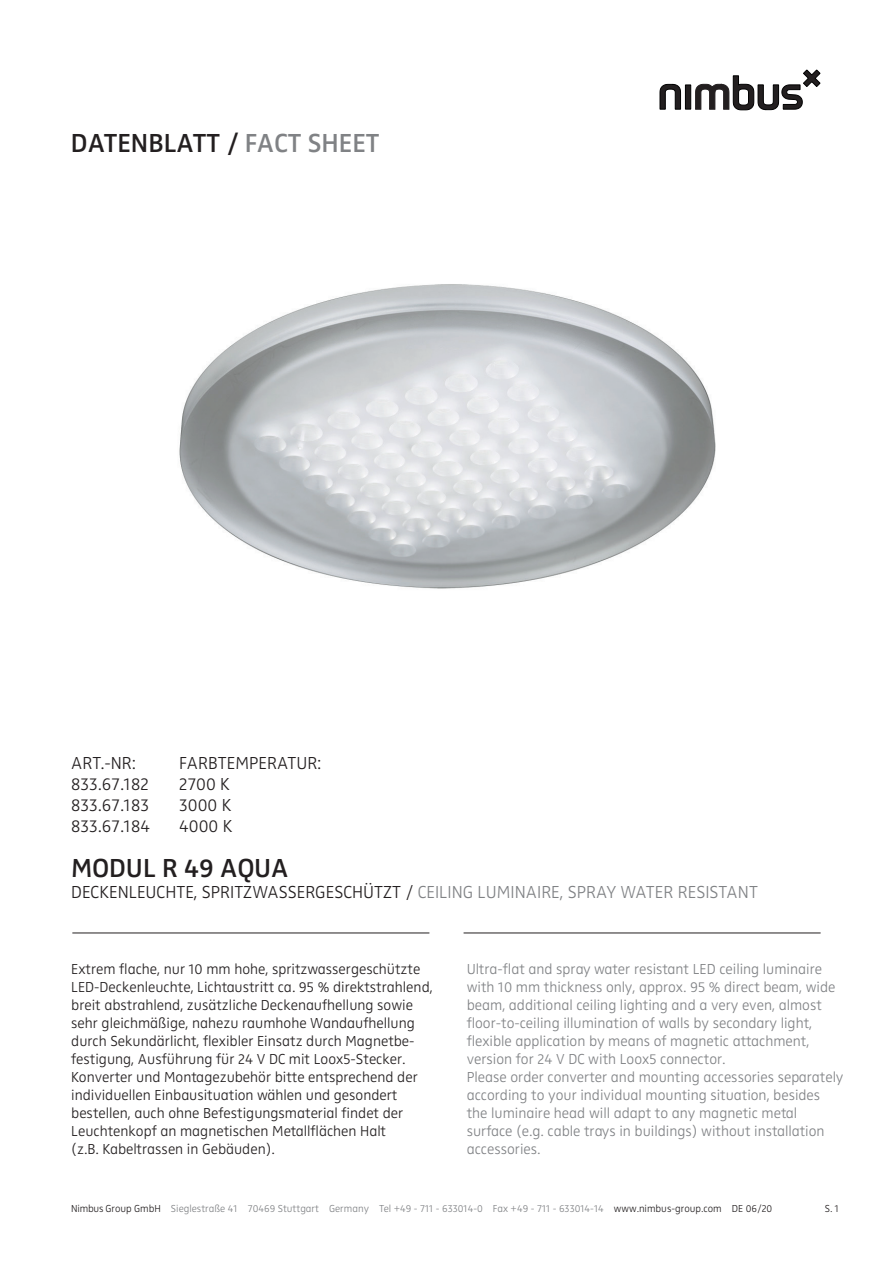
<style>
.page{position:relative;width:893px;height:1263px;background:#fff}
.page>*{position:absolute;margin:0;border:0;box-sizing:border-box;transform-origin:0 0}
.Zwo_Semi_Bold_LF_18{font:27px "Zwo Semi Bold LF Plain Alt";color:#231f20}
.Zwo_Light_LF_12_pt_1{font:18px "Zwo Light LF Plain Alt";color:#231f20}
.Zwo_Light_LF_10_pt_1{font:15px/18px "Zwo Light LF Plain Alt";color:#231f20}
.Zwo_Light_LF_10_pt_1-2{font:15px/18px "Zwo Light LF Plain Alt";color:#808285}
.t1{font:10.5px "Zwo Light LF Plain Alt";color:#808285}
.Zwo_Light_LF_7_pt_8{font:10.5px "Zwo Light LF Plain Alt";color:#231f20}
.s1{color:#808285}
.s2{color:#231f20}
</style>
<div class="page">
<svg style="left:660px;top:70px;width:160px;height:40px"></svg>
<img style="left:179px;top:284px;width:537px;height:305px">
<hr style="left:73px;top:932px;width:356px;height:1px;background:#231f20">
<hr style="left:464px;top:932px;width:356px;height:1px;background:#231f20">
<p class="Zwo_Semi_Bold_LF_18" style="left:71px;top:127px;width:310px">DATENBLATT / <span class="s1">FACT SHEET</span></p>
<p class="Zwo_Light_LF_12_pt_1" style="left:71px;top:752px;width:66px">ART.-NR:</p>
<p class="Zwo_Light_LF_12_pt_1" style="left:179px;top:752px;width:144px">FARBTEMPERATUR:</p>
<p class="Zwo_Light_LF_12_pt_1" style="left:71px;top:773px;width:79px">833.67.182</p>
<p class="Zwo_Light_LF_12_pt_1" style="left:179px;top:773px;width:52px">2700 K</p>
<p class="Zwo_Light_LF_12_pt_1" style="left:71px;top:794px;width:79px">833.67.183</p>
<p class="Zwo_Light_LF_12_pt_1" style="left:179px;top:794px;width:54px">3000 K</p>
<p class="Zwo_Light_LF_12_pt_1" style="left:71px;top:815px;width:80px">833.67.184</p>
<p class="Zwo_Light_LF_12_pt_1" style="left:179px;top:815px;width:55px">4000 K</p>
<p class="Zwo_Semi_Bold_LF_18" style="left:71px;top:851px;width:219px">MODUL R 49 AQUA</p>
<p class="Zwo_Light_LF_12_pt_1" style="left:71px;top:881px;width:688px">DECKENLEUCHTE, SPRITZWASSERGESCHÜTZT / <span class="s1">CEILING LUMINAIRE, SPRAY WATER RESISTANT</span></p>
<p class="Zwo_Light_LF_10_pt_1" style="left:71px;top:960px;width:363px">Extrem flache, nur 10 mm hohe, spritzwassergeschützte LED-Deckenleuchte, Lichtaustritt ca. 95 % direktstrahlend, breit abstrahlend, zusätzliche Deckenaufhellung sowie sehr gleichmäßige, nahezu raumhohe Wandaufhellung durch Sekundärlicht, flexibler Einsatz durch Magnetbe&shy;festigung, Ausführung für 24 V DC mit Loox5-Stecker.<br>Konverter und Montagezubehör bitte entsprechend der individuellen Einbausituation wählen und gesondert bestellen, auch ohne Befestigungsmaterial findet der Leuchtenkopf an magnetischen Metallflächen Halt<br>(z.B. Kabeltrassen in Gebäuden).</p>
<p class="Zwo_Light_LF_10_pt_1-2" style="left:467px;top:960px;width:378px">Ultra-flat and spray water resistant LED ceiling luminaire with 10 mm thickness only, approx. 95 % direct beam, wide beam, additional ceiling lighting and a very even, almost floor-to-ceiling illumination of walls by secondary light, flexible application by means of magnetic attachment, version for 24 V DC with Loox5 connector.<br>Please order converter and mounting accessories separately according to your individual mounting situation, besides the luminaire head will adapt to any magnetic metal surface (e.g. cable trays in buildings) without installation accessories.</p>
<p class="t1" style="left:71px;top:1203px;width:703px"><span class="s2">Nimbus Group GmbH</span> Sieglestraße 41 70469 Stuttgart Germany Tel +49 - 711 - 633014-0 Fax +49 - 711 - 633014-14 <span class="s2">www.nimbus-group.com DE 06/20</span></p>
<p class="Zwo_Light_LF_7_pt_8" style="left:825px;top:1203px;width:16px">S. 1</p>
</div>
